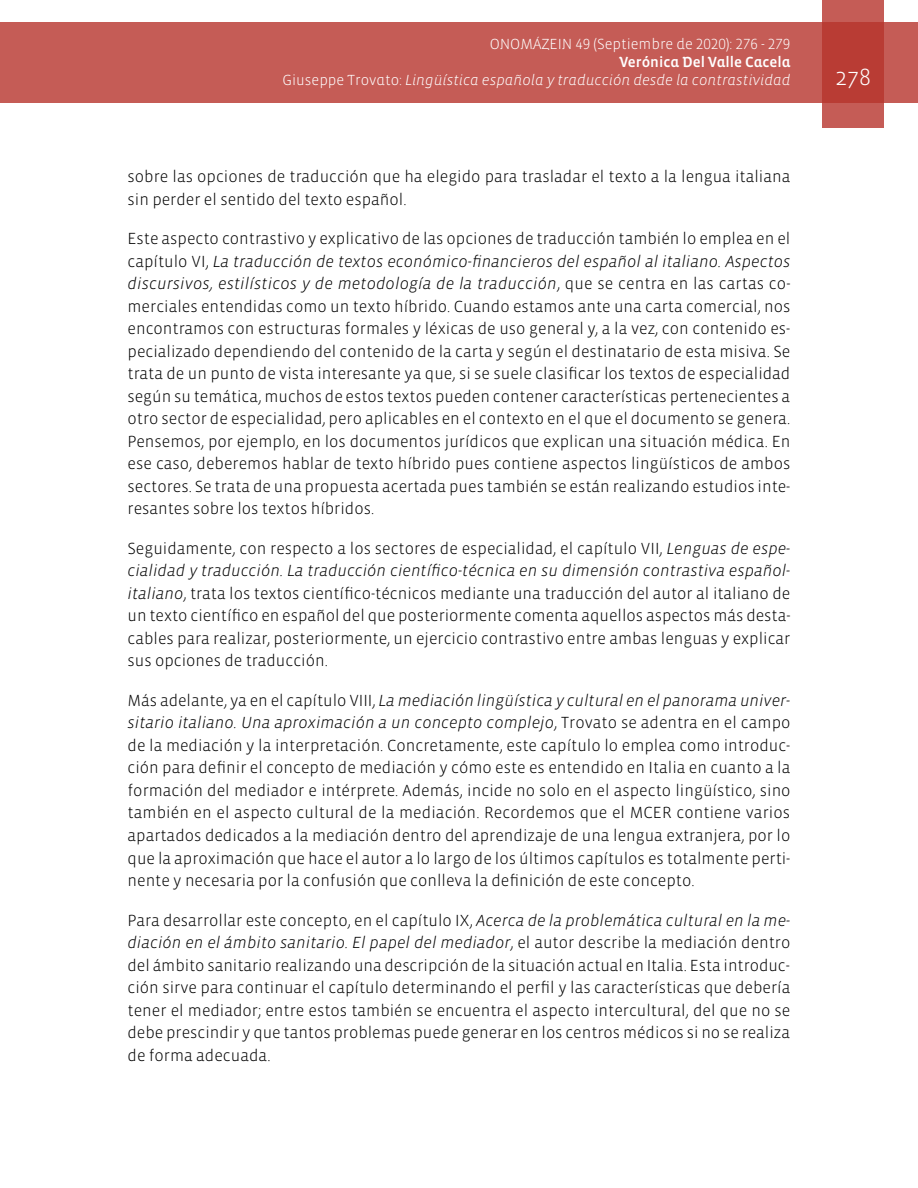
<style>
.page{position:relative;width:918px;height:1188px;background:#fff}
.page>*{position:absolute;margin:0;border:0;box-sizing:border-box;transform-origin:0 0}
.t1{font:300 24px "Vista Sans";color:#fff}
.t2{font:300 16.5px/22.5px "Vista Sans";color:#000;text-align:justify}
.t3{font:15px "Vista Sans Alt Light Ita";color:#fff}
.t4{font:300 15px "Vista Sans Alt";color:#fff}
.t5{font:15px "Vista Sans Alt Med";color:#fff}
.s1{font-family:"Vista Sans Alt";font-weight:300}
.s2{font-style:italic}
</style>
<div class="page">
<div style="left:0;top:23px;width:918px;height:80px;background:#c55c56"></div>
<svg style="left:822px;top:0;width:62px;height:128px;background:#bd4740"></svg>
<p class="t4" style="left:490px;top:37px;width:302px">ONOMÁZEIN 49 (Septiembre de 2020): 276 - 279</p>
<p class="t5" style="left:619px;top:55px;width:173px">Verónica Del Valle Cacela</p>
<p class="t3" style="left:282px;top:73px;width:509px"><span class="s1">Giuseppe Trovato:</span> Lingüística española y traducción desde la contrastividad</p>
<h1 class="t1" style="left:835px;top:65px;width:37px">278</h1>
<p class="t2" style="left:128px;top:166px;width:664px">sobre las opciones de traducción que ha elegido para trasladar el texto a la lengua italiana sin perder el sentido del texto español.</p>
<p class="t2" style="left:128px;top:228px;width:664px">Este aspecto contrastivo y explicativo de las opciones de traducción también lo emplea en el capítulo VI, <span class="s2">La traducción de textos económico-financieros del español al italiano. Aspectos discursivos, estilísticos y de metodología de la traducción</span>, que se centra en las cartas co&shy;merciales entendidas como un texto híbrido. Cuando estamos ante una carta comercial, nos encontramos con estructuras formales y léxicas de uso general y, a la vez, con contenido es&shy;pecializado dependiendo del contenido de la carta y según el destinatario de esta misiva. Se trata de un punto de vista interesante ya que, si se suele clasificar los textos de especialidad según su temática, muchos de estos textos pueden contener características pertenecientes a otro sector de especialidad, pero aplicables en el contexto en el que el documento se genera.<br>Pensemos, por ejemplo, en los documentos jurídicos que explican una situación médica. En ese caso, deberemos hablar de texto híbrido pues contiene aspectos lingüísticos de ambos sectores. Se trata de una propuesta acertada pues también se están realizando estudios inte&shy;resantes sobre los textos híbridos.</p>
<p class="t2" style="left:128px;top:537px;width:664px">Seguidamente, con respecto a los sectores de especialidad, el capítulo VII, <span class="s2">Lenguas de espe&shy;cialidad y traducción. La traducción científico-técnica en su dimensión contrastiva español&shy;italiano</span>, trata los textos científico-técnicos mediante una traducción del autor al italiano de un texto científico en español del que posteriormente comenta aquellos aspectos más desta&shy;cables para realizar, posteriormente, un ejercicio contrastivo entre ambas lenguas y explicar sus opciones de traducción.</p>
<p class="t2" style="left:128px;top:690px;width:665px">Más adelante, ya en el capítulo VIII, <span class="s2">La mediación lingüística y cultural en el panorama univer&shy;sitario italiano. Una aproximación a un concepto complejo</span>, Trovato se adentra en el campo de la mediación y la interpretación. Concretamente, este capítulo lo emplea como introduc&shy;ción para definir el concepto de mediación y cómo este es entendido en Italia en cuanto a la formación del mediador e intérprete. Además, incide no solo en el aspecto lingüístico, sino también en el aspecto cultural de la mediación. Recordemos que el MCER contiene varios apartados dedicados a la mediación dentro del aprendizaje de una lengua extranjera, por lo que la aproximación que hace el autor a lo largo de los últimos capítulos es totalmente perti&shy;nente y necesaria por la confusión que conlleva la definición de este concepto.</p>
<p class="t2" style="left:128px;top:909px;width:664px">Para desarrollar este concepto, en el capítulo IX, <span class="s2">Acerca de la problemática cultural en la me&shy;diación en el ámbito sanitario. El papel del mediador</span>, el autor describe la mediación dentro del ámbito sanitario realizando una descripción de la situación actual en Italia. Esta introduc&shy;ción sirve para continuar el capítulo determinando el perfil y las características que debería tener el mediador; entre estos también se encuentra el aspecto intercultural, del que no se debe prescindir y que tantos problemas puede generar en los centros médicos si no se realiza de forma adecuada.</p>
</div>
